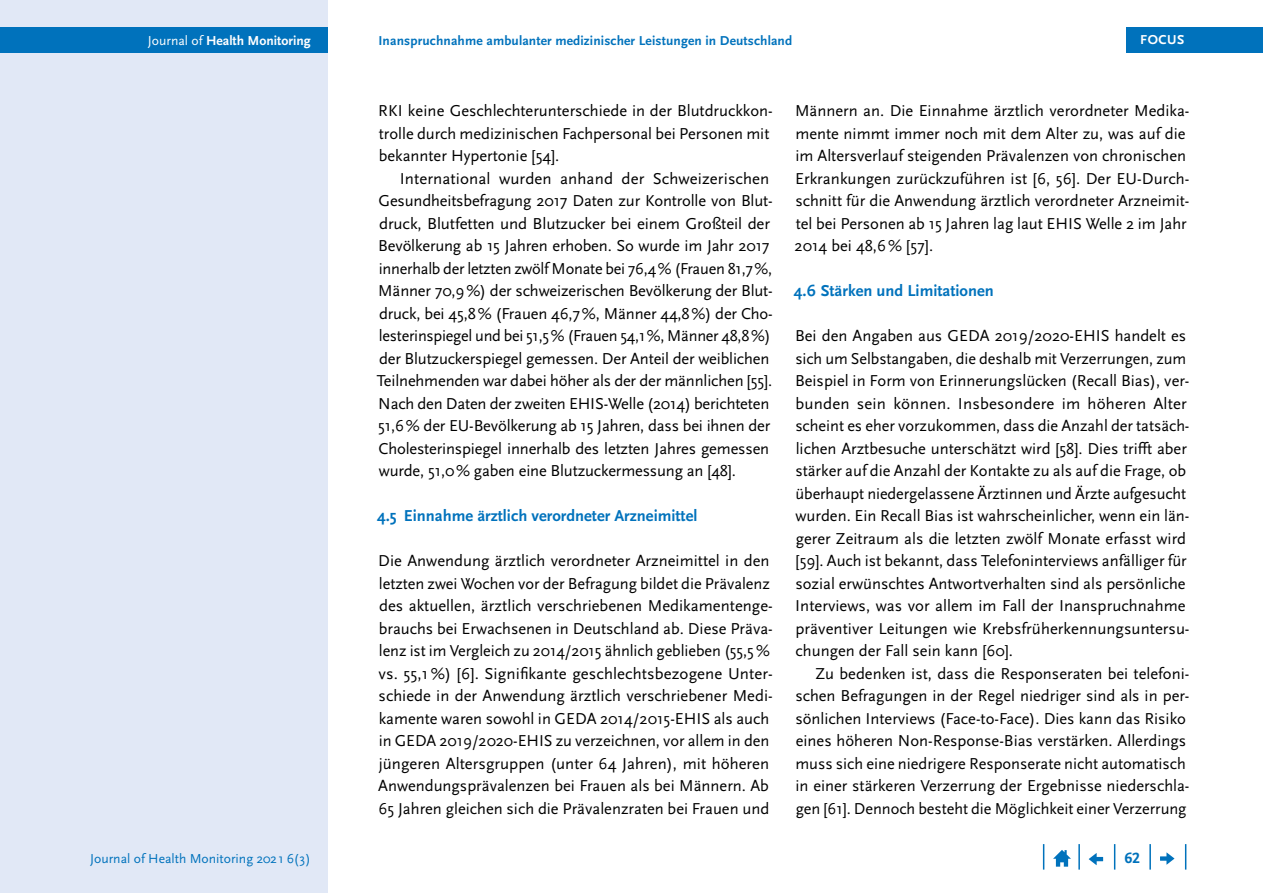
<style>
.page{position:relative;width:1263px;height:893px;background:#fff}
.page>*{position:absolute;margin:0;border:0;box-sizing:border-box;transform-origin:0 0}
.Copy{font:16.5px/22.5px "Scala Sans Pro";color:#000}
.Copy_Einzug{font:16.5px/22.5px "Scala Sans Pro";letter-spacing:-.005em;color:#000}
.t1{font:700 16.5px "Scala Sans Pro";color:#0072bc}
.t2{font:700 15.75px "Scala Sans Pro";color:#0072bc}
.t3{font:13.65px "Scala Sans Pro";color:#0072bc}
.t4{font:700 13.65px "Scala Sans Pro";color:#fff}
.t5{font:700 13.5px "Scala Sans Pro";letter-spacing:.01em;color:#0072bc}
.t6{font:700 13.5px "Scala Sans Pro";letter-spacing:.04em;color:#fff}
.s1{font-weight:400}
</style>
<div class="page">
<div style="left:0;top:0;width:327px;height:893px;background:#e1e8f6"></div>
<div style="left:0;top:28px;width:327px;height:25px;background:#0072bc"></div>
<svg style="left:1185px;top:844px;width:1px;height:26px"></svg>
<hr style="left:1149px;top:844px;width:2px;height:26px;background:#0072bc">
<svg style="left:1114px;top:844px;width:1px;height:26px"></svg>
<hr style="left:1078px;top:844px;width:2px;height:26px;background:#0072bc">
<svg style="left:1043px;top:844px;width:1px;height:26px"></svg>
<svg style="left:1053px;top:850px;width:18px;height:17px"></svg>
<svg style="left:1089px;top:853px;width:14px;height:12px"></svg>
<svg style="left:1160px;top:852px;width:14px;height:13px"></svg>
<div style="left:1126px;top:28px;width:137px;height:25px;background:#0072bc"></div>
<p class="t4" style="left:148px;top:33px;width:164px"><span class="s1">Journal of</span> Health Monitoring</p>
<p class="t5" style="left:378px;top:33px;width:415px">Inanspruchnahme ambulanter medizinischer Leistungen in Deutschland</p>
<p class="t6" style="left:1140px;top:32px;width:46px">FOCUS</p>
<p class="Copy_Einzug" style="left:378px;top:99px;width:396px">RKI keine Geschlechterunterschiede in der Blutdruckkon&shy;trolle durch medizinischen Fachpersonal bei Personen mit bekannter Hypertonie [54].</p>
<p class="Copy_Einzug" style="left:377px;top:167px;width:397px;text-indent:23px">International wurden anhand der Schweizerischen Gesundheitsbefragung 2017 Daten zur Kontrolle von Blut&shy;druck, Blutfetten und Blutzucker bei einem Großteil der Bevölkerung ab 15 Jahren erhoben. So wurde im Jahr 2017 innerhalb der letzten zwölf Monate bei 76,4% (Frauen 81,7%, Männer 70,9%) der schweizerischen Bevölkerung der Blut&shy;druck, bei 45,8% (Frauen 46,7%, Männer 44,8%) der Cho&shy;lesterinspiegel und bei 51,5% (Frauen 54,1%, Männer 48,8%) der Blutzuckerspiegel gemessen. Der Anteil der weiblichen Teilnehmenden war dabei höher als der der männlichen [55].<br>Nach den Daten der zweiten EHIS-Welle (2014) berichteten 51,6% der EU-Bevölkerung ab 15 Jahren, dass bei ihnen der Cholesterinspiegel innerhalb des letzten Jahres gemessen wurde, 51,0% gaben eine Blutzuckermessung an [48].</p>
<h2 class="t1" style="left:377px;top:506px;width:322px">4.5 Einnahme ärztlich verordneter Arzneimittel</h2>
<p class="Copy" style="left:378px;top:549px;width:396px">Die Anwendung ärztlich verordneter Arzneimittel in den letzten zwei Wochen vor der Befragung bildet die Prävalenz des aktuellen, ärztlich verschriebenen Medikamentenge&shy;brauchs bei Erwachsenen in Deutschland ab. Diese Präva&shy;lenz ist im Vergleich zu 2014/2015 ähnlich geblieben (55,5% vs. 55,1%) [6]. Signifikante geschlechtsbezogene Unter&shy;schiede in der Anwendung ärztlich verschriebener Medi&shy;kamente waren sowohl in GEDA 2014/2015-EHIS als auch in GEDA 2019/2020-EHIS zu verzeichnen, vor allem in den jüngeren Altersgruppen (unter 64 Jahren), mit höheren Anwendungsprävalenzen bei Frauen als bei Männern. Ab 65 Jahren gleichen sich die Prävalenzraten bei Frauen und</p>
<p class="Copy" style="left:795px;top:99px;width:396px">Männern an. Die Einnahme ärztlich verordneter Medika&shy;mente nimmt immer noch mit dem Alter zu, was auf die im Altersverlauf steigenden Prävalenzen von chronischen Erkrankungen zurückzuführen ist [6, 56]. Der EU-Durch&shy;schnitt für die Anwendung ärztlich verordneter Arzneimit&shy;tel bei Personen ab 15 Jahren lag laut EHIS Welle 2 im Jahr 2014 bei 48,6% [57].</p>
<h2 class="t1" style="left:794px;top:281px;width:201px">4.6 Stärken und Limitationen</h2>
<p class="Copy" style="left:795px;top:324px;width:396px">Bei den Angaben aus GEDA 2019/2020-EHIS handelt es sich um Selbstangaben, die deshalb mit Verzerrungen, zum Beispiel in Form von Erinnerungslücken (Recall Bias), ver&shy;bunden sein können. Insbesondere im höheren Alter scheint es eher vorzukommen, dass die Anzahl der tatsäch&shy;lichen Arztbesuche unterschätzt wird [58]. Dies trifft aber stärker auf die Anzahl der Kontakte zu als auf die Frage, ob überhaupt niedergelassene Ärztinnen und Ärzte aufgesucht wurden. Ein Recall Bias ist wahrscheinlicher, wenn ein län&shy;gerer Zeitraum als die letzten zwölf Monate erfasst wird [59]. Auch ist bekannt, dass Telefoninterviews anfälliger für sozial erwünschtes Antwortverhalten sind als persönliche Interviews, was vor allem im Fall der Inanspruchnahme präventiver Leitungen wie Krebsfrüherkennungsuntersu&shy;chungen der Fall sein kann [60].</p>
<p class="Copy_Einzug" style="left:795px;top:662px;width:396px;text-indent:20px">Zu bedenken ist, dass die Responseraten bei telefoni&shy;schen Befragungen in der Regel niedriger sind als in per&shy;sönlichen Interviews (Face-to-Face). Dies kann das Risiko eines höheren Non-Response-Bias verstärken. Allerdings muss sich eine niedrigere Responserate nicht automatisch in einer stärkeren Verzerrung der Ergebnisse niederschla&shy;gen [61]. Dennoch besteht die Möglichkeit einer Verzerrung</p>
<p class="t3" style="left:90px;top:850px;width:222px">Journal of Health Monitoring 2021 6(3)</p>
<p class="t2" style="left:1124px;top:849px;width:17px">62</p>
</div>
